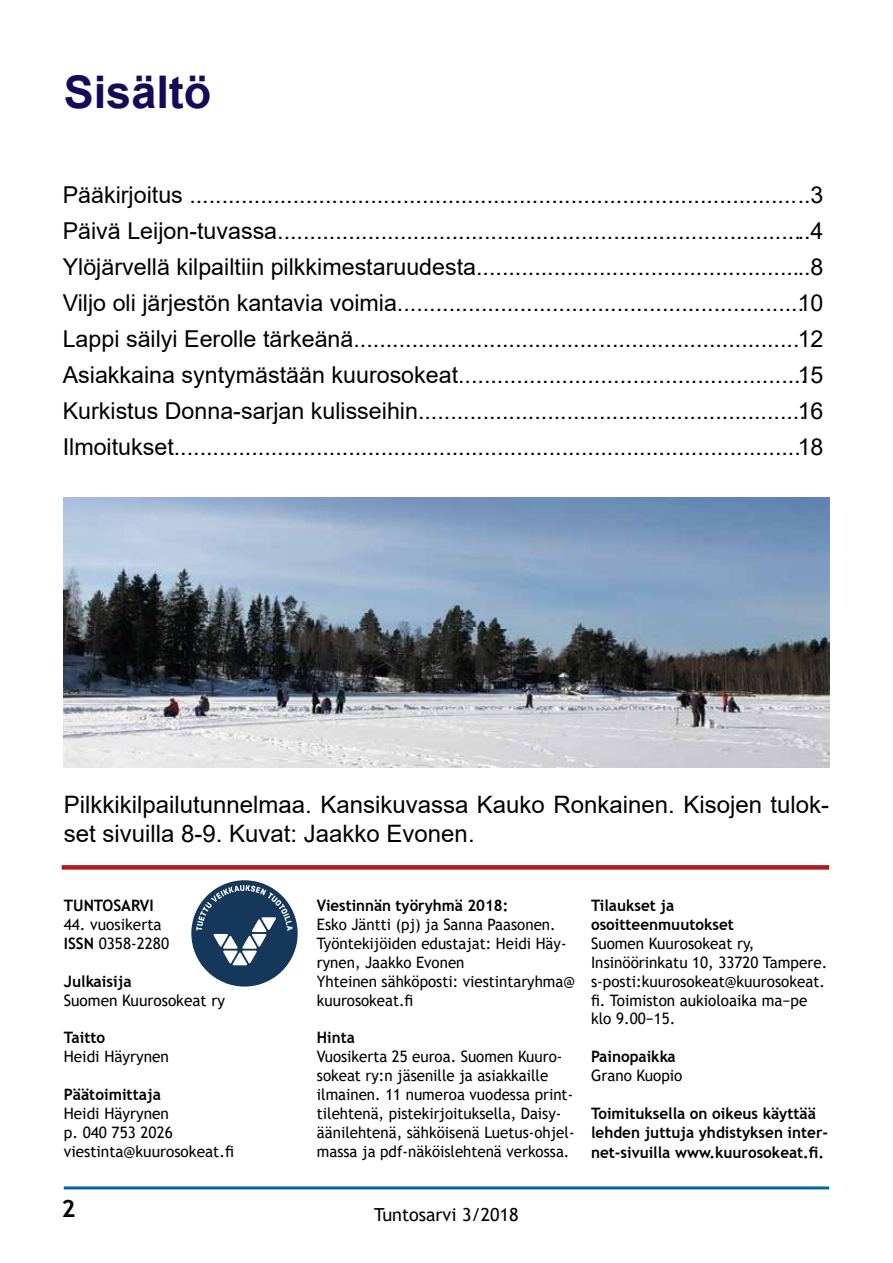
<style>
.page{position:relative;width:893px;height:1263px;background:#fff}
.page>*{position:absolute;margin:0;border:0;box-sizing:border-box;transform-origin:0 0}
.t1{font:700 45px "Arial";color:#150958}
.t2{font:24px/28.8px "Arial";color:#000}
.t3{font:700 24px "Trebuchet MS";color:#000}
.t4{font:23.25px/36px "Arial";color:#000}
.t5{font:18px "Trebuchet MS";color:#000}
.t6{font:15.75px/18.9px "Trebuchet MS";color:#000;scale:.96 1}
.t7{font:15.75px/18.9px "Trebuchet MS";color:#000}
.t8{font:700 15.75px/19.4px "Trebuchet MS";color:#000}
.t9{font:700 15.75px "Trebuchet MS";color:#000;scale:.96 1}
.s1{font-weight:700}
</style>
<div class="page">
<hr style="left:64px;top:1186px;width:765px;height:3px;background:#0067a5">
<svg style="left:191px;top:880px;width:107px;height:106px"></svg>
<div style="left:62px;top:865px;width:767px;height:5px;background:#ae1b1f"></div>
<img style="left:64px;top:497px;width:765px;height:270px">
<h1 class="t1" style="left:64px;top:60px;width:149px">Sisältö</h1>
<p class="t4" style="left:63px;top:176px;width:762px">Pääkirjoitus ................................................................................................3<br>Päivä Leijon-tuvassa...................................................................................4<br>Ylöjärvellä kilpailtiin pilkkimestaruudesta....................................................8<br>Viljo oli järjestön kantavia voimia...............................................................<br>Lappi säilyi Eerolle tärkeänä.....................................................................12<br>Asiakkaina syntymästään kuurosokeat......................................................<br>Kurkistus Donna-sarjan kulisseihin............................................................<br>Ilmoitukset.................................................................................................18</p>
<p class="t4" style="left:798px;top:284px;width:27px">10</p>
<p class="t4" style="left:798px;top:356px;width:27px">15<br>16</p>
<p class="t2" style="left:64px;top:790px;width:767px">Pilkkikilpailutunnelmaa. Kansikuvassa Kauko Ronkainen. Kisojen tulok&shy;set sivuilla 8-9. Kuvat: Jaakko Evonen.</p>
<p class="t8" style="left:64px;top:896px;width:92px">TUNTOSARVI</p>
<p class="t7" style="left:64px;top:915px;width:107px">44. vuosikerta<br><span class="s1">ISSN</span> 0358-2280</p>
<p class="t8" style="left:64px;top:971px;width:69px">Julkaisija</p>
<p class="t7" style="left:64px;top:990px;width:163px">Suomen Kuurosokeat ry</p>
<p class="t8" style="left:64px;top:1028px;width:43px">Taitto</p>
<p class="t7" style="left:64px;top:1047px;width:107px">Heidi Häyrynen</p>
<p class="t8" style="left:64px;top:1085px;width:99px">Päätoimittaja</p>
<p class="t7" style="left:64px;top:1104px;width:172px">Heidi Häyrynen<br>p. 040 753 2026 viestinta@kuurosokeat.fi</p>
<p class="t9" style="left:317px;top:895px;width:201px">Viestinnän työryhmä 2018:</p>
<p class="t6" style="left:317px;top:915px;width:270px">Esko Jäntti (pj) ja Sanna Paasonen.<br>Työntekijöiden edustajat: Heidi Häy&shy;rynen, Jaakko Evonen<br>Yhteinen sähköposti: viestintaryhma@ kuurosokeat.fi</p>
<p class="t9" style="left:317px;top:1028px;width:41px">Hinta</p>
<p class="t6" style="left:317px;top:1047px;width:270px">Vuosikerta 25 euroa. Suomen Kuuro&shy;sokeat ry:n jäsenille ja asiakkaille ilmainen. 11 numeroa vuodessa print&shy;tilehtenä, pistekirjoituksella, Daisy&shy;äänilehtenä, sähköisenä Luetus-ohjel&shy;massa ja pdf-näköislehtenä verkossa.</p>
<p class="t3" style="left:62px;top:1193px;width:16px">2</p>
<p class="t5" style="left:374px;top:1203px;width:146px">Tuntosarvi 3/2018</p>
<p class="t8" style="left:591px;top:896px;width:144px;line-height:18.9px">Tilaukset ja osoitteenmuutokset</p>
<p class="t7" style="left:591px;top:934px;width:238px">Suomen Kuurosokeat ry,<br>Insinöörinkatu 10, 33720 Tampere. s-posti:kuurosokeat@kuurosokeat. fi. Toimiston aukioloaika ma−pe klo 9.00−15.</p>
<p class="t8" style="left:591px;top:1047px;width:86px">Painopaikka</p>
<p class="t7" style="left:591px;top:1066px;width:93px">Grano Kuopio</p>
<p class="t8" style="left:591px;top:1104px;width:239px">Toimituksella on oikeus käyttää lehden juttuja yhdistyksen inter&shy;net-sivuilla www.kuurosokeat.fi.</p>
</div>
